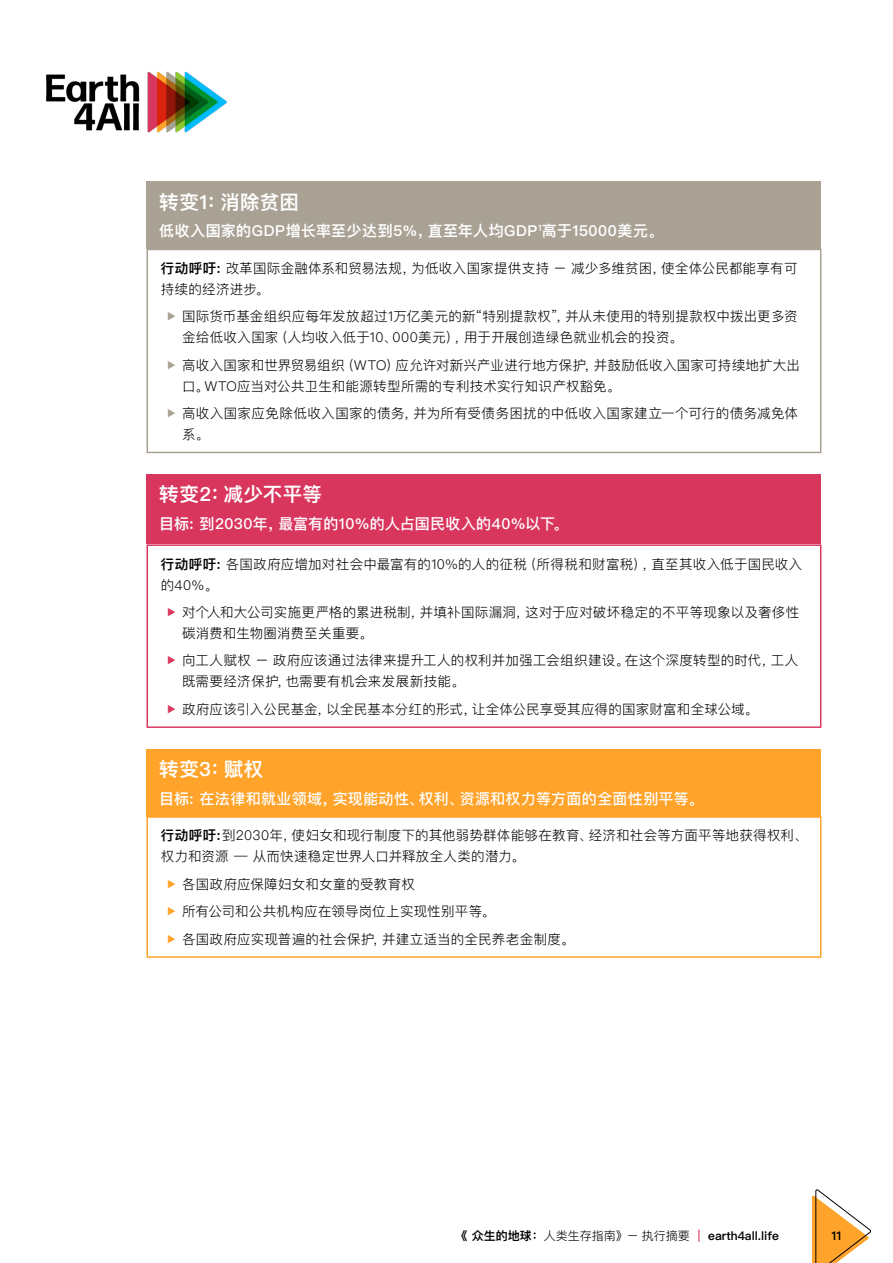
<style>
.page{position:relative;width:893px;height:1263px;background:#fff}
.page>*{position:absolute;margin:0;border:0;box-sizing:border-box;transform-origin:0 0}
.t1{font:600 19.5px "Ping Fang SC";letter-spacing:.02em;color:#fff}
.t2{font:500 15px "Ping Fang SC";letter-spacing:.025em;color:#fff}
.t3{font:600 15px "Ping Fang SC";letter-spacing:.03em;color:#fff}
.t4{font:300 13.5px/21px "Ping Fang SC";letter-spacing:.02em;color:#000}
.t5{font:600 12px "Ping Fang SC";color:#000}
.s1{font-weight:600}
.s2{font-weight:300}
.s3{font-weight:500;color:#d9365e}
</style>
<div class="page">
<img style="left:46px;top:71px;width:181px;height:62px">
<svg style="left:812px;top:1189px;width:59px;height:74px"></svg>
<div style="left:146px;top:182px;width:675px;height:67px;background:#a8a194"></div>
<div style="left:146px;top:474px;width:675px;height:70px;background:#d9365e"></div>
<div style="left:146px;top:249px;width:675px;height:204px;border:2px solid #a8a194"></div>
<div style="left:146px;top:544px;width:675px;height:184px;border:2px solid #d9365e"></div>
<div style="left:146px;top:749px;width:675px;height:67px;background:#ffa32b"></div>
<div style="left:146px;top:816px;width:675px;height:142px;border:2px solid #ffa32b"></div>
<h1 class="t1" style="left:159px;top:190px;width:141px">转变1：消除贫困</h1>
<p class="t3" style="left:159px;top:221px;width:505px">低收入国家的GDP增长率至少达到5%，直至年人均GDP<sup>1</sup>高于15000美元。</p>
<p class="t4" style="left:161px;top:257px;width:638px"><span class="s1">行动呼吁:</span> 改革国际金融体系和贸易法规，为低收入国家提供支持 – 减少多维贫困，使全体公民都能享有可持续的经济进步。</p>
<p class="t4" style="left:182px;top:306px;width:617px">国际货币基金组织应每年发放超过1万亿美元的新“特别提款权”，并从未使用的特别提款权中拨出更多资金给低收入国家（人均收入低于10、000美元），用于开展创造绿色就业机会的投资。</p>
<p class="t4" style="left:182px;top:354px;width:619px">高收入国家和世界贸易组织（WTO）应允许对新兴产业进行地方保护，并鼓励低收入国家可持续地扩大出口。WTO应当对公共卫生和能源转型所需的专利技术实行知识产权豁免。</p>
<p class="t4" style="left:182px;top:402px;width:617px">高收入国家应免除低收入国家的债务，并为所有受债务困扰的中低收入国家建立一个可行的债务减免体系。</p>
<h1 class="t1" style="left:159px;top:482px;width:164px">转变2：减少不平等</h1>
<p class="t2" style="left:159px;top:514px;width:410px"><span class="s1">目标:</span> 到2030年，最富有的10%的人占国民收入的40%以下。</p>
<p class="t4" style="left:161px;top:553px;width:643px"><span class="s1">行动呼吁:</span> 各国政府应增加对社会中最富有的10%的人的征税（所得税和财富税），直至其收入低于国民收入的40%。</p>
<p class="t4" style="left:182px;top:601px;width:619px">对个人和大公司实施更严格的累进税制，并填补国际漏洞，这对于应对破坏稳定的不平等现象以及奢侈性碳消费和生物圈消费至关重要。</p>
<p class="t4" style="left:182px;top:650px;width:618px">向工人赋权 – 政府应该通过法律来提升工人的权利并加强工会组织建设。在这个深度转型的时代，工人既需要经济保护，也需要有机会来发展新技能。</p>
<p class="t4" style="left:182px;top:698px;width:578px">政府应该引入公民基金，以全民基本分红的形式，让全体公民享受其应得的国家财富和全球公域。</p>
<h1 class="t1" style="left:159px;top:757px;width:106px">转变3：赋权</h1>
<p class="t2" style="left:159px;top:789px;width:546px"><span class="s1">目标:</span> 在法律和就业领域，实现能动性、权利、资源和权力等方面的全面性别平等。</p>
<p class="t4" style="left:161px;top:825px;width:648px"><span class="s1">行动呼吁:</span> 到2030年，使妇女和现行制度下的其他弱势群体能够在教育、经济和社会等方面平等地获得权利、权力和资源 — 从而快速稳定世界人口并释放全人类的潜力。</p>
<p class="t4" style="left:182px;top:870px;width:394px;line-height:27.5px">各国政府应保障妇女和女童的受教育权<br>所有公司和公共机构应在领导岗位上实现性别平等。<br>各国政府应实现普遍的社会保护，并建立适当的全民养老金制度。</p>
<p class="t5" style="left:456px;top:1228px;width:324px">《 众生的地球：<span class="s2">人类生存指南》– 执行摘要</span> <span class="s3">|</span> earth4all.life</p>
<p class="t5" style="left:831px;top:1228px;width:11px">11</p>
</div>
